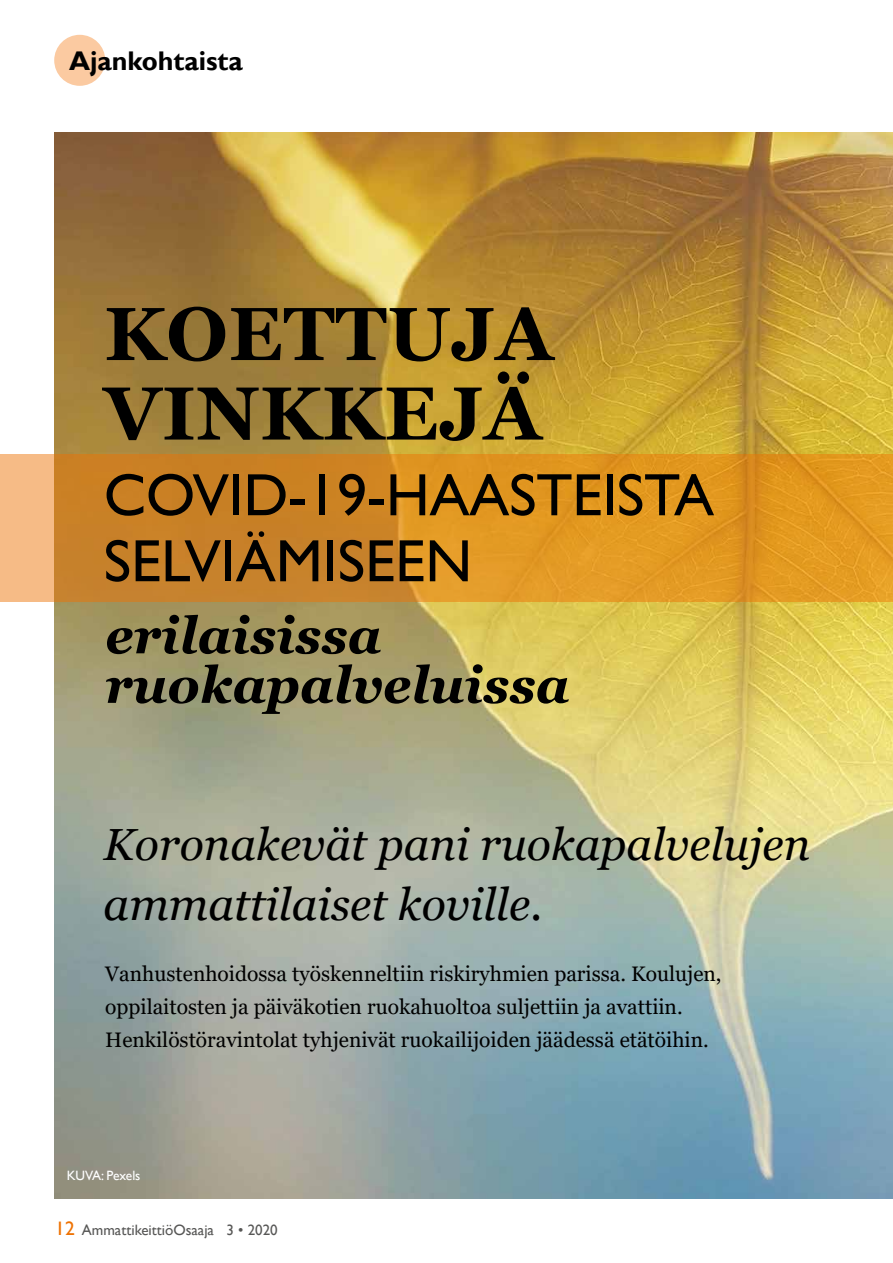
<style>
.page{position:relative;width:893px;height:1263px;background:#fff}
.page>*{position:absolute;margin:0;border:0;box-sizing:border-box;transform-origin:0 0}
.t1{font:700 75px/79.5px "Georgia";letter-spacing:.01em;color:#000}
.t2{font:60px/66px "Gill Sans";letter-spacing:-.005em;color:#000}
.t3{font:italic 700 51px/49.5px "Georgia";color:#000}
.t4{font:italic 45px/60px "Georgia";color:#000}
.t5{font:700 27px "Gill Sans";color:#000}
.t6{font:21px/33px "Georgia";color:#000}
.t7{font:15px "Gill Sans";color:#575756}
.t8{font:13.5px "Gill Sans";color:#fff}
.s1{font-size:19.5px;color:#ee7203}
</style>
<div class="page">
<div style="left:54px;top:35px;width:51px;height:51px;background:#fbcaa1;border-radius:50%"></div>
<img style="left:54px;top:133px;width:839px;height:1065px">
<svg style="left:0;top:454px;width:893px;height:148px;background:#d9912a"></svg>
<p class="t5" style="left:69px;top:44px;width:175px">Ajankohtaista</p>
<h1 class="t1" style="left:104px;top:295px;width:450px">KOETTUJA<br>VINKKEJÄ</h1>
<h2 class="t2" style="left:104px;top:463px;width:612px">COVID-19-HAASTEISTA<br>SELVIÄMISEEN</h2>
<h3 class="t3" style="left:105px;top:611px;width:466px">erilaisissa ruokapalveluissa</h3>
<h3 class="t4" style="left:104px;top:815px;width:708px">Koronakevät pani ruokapalvelujen ammattilaiset koville.</h3>
<p class="t6" style="left:105px;top:958px;width:618px">Vanhustenhoidossa työskenneltiin riskiryhmien parissa. Koulujen, oppilaitosten ja päiväkotien ruokahuoltoa suljettiin ja avattiin.<br>Henkilöstöravintolat tyhjenivät ruokailijoiden jäädessä etätöihin.</p>
<p class="t8" style="left:67px;top:1168px;width:75px">KUVA: Pexels</p>
<p class="t7" style="left:55px;top:1221px;width:224px"><span class="s1">12</span> AmmattikeittiöOsaaja 3 • 2020</p>
</div>
